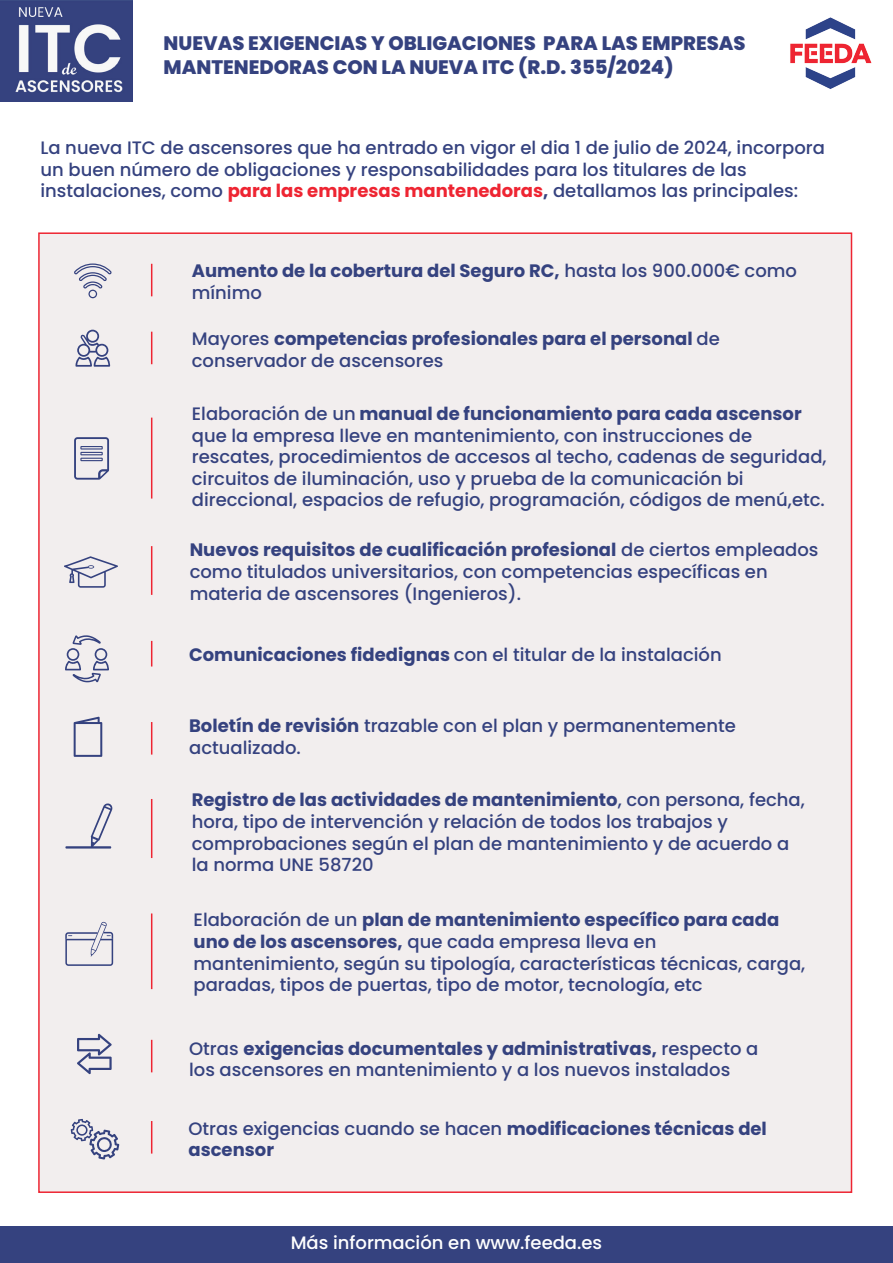
<style>
.page{position:relative;width:893px;height:1263px;background:#fff}
.page>*{position:absolute;margin:0;border:0;box-sizing:border-box;transform-origin:0 0}
.t1{font:800 19.5px/23.4px "Poppins";color:#35427f}
.t2{font:500 18px/21.6px "Poppins";color:#35427f}
.t3{font:700 18px/21.6px "Poppins";color:#35427f}
.t4{font:500 18px "Poppins";color:#fff}
.s1{font-weight:700;color:#ee2532}
.s2{font-weight:700}
.s3{font-weight:500}
</style>
<div class="page">
<div style="left:38px;top:232px;width:814px;height:961px;background:#f2eeee;border:2px solid #ee2532"></div>
<img style="left:0;top:0;width:132px;height:102px">
<img style="left:790px;top:17px;width:82px;height:72px">
<hr style="left:151px;top:264px;width:1px;height:32px;background:#ee2532">
<hr style="left:151px;top:722px;width:1px;height:33px;background:#ee2532">
<svg style="left:151px;top:641px;width:1px;height:25px"></svg>
<hr style="left:151px;top:546px;width:1px;height:49px;background:#ee2532">
<hr style="left:151px;top:418px;width:1px;height:80px;background:#ee2532">
<hr style="left:151px;top:799px;width:1px;height:59px;background:#ee2532">
<hr style="left:151px;top:332px;width:1px;height:32px;background:#ee2532">
<hr style="left:151px;top:1121px;width:1px;height:32px;background:#ee2532">
<hr style="left:151px;top:1040px;width:1px;height:32px;background:#ee2532">
<hr style="left:151px;top:913px;width:1px;height:76px;background:#ee2532">
<svg style="left:74px;top:263px;width:38px;height:35px"></svg>
<svg style="left:75px;top:330px;width:35px;height:37px"></svg>
<svg style="left:74px;top:437px;width:35px;height:43px"></svg>
<hr style="left:80px;top:458px;width:23px;height:3px;background:#35427f">
<svg style="left:64px;top:556px;width:54px;height:32px"></svg>
<svg style="left:65px;top:635px;width:44px;height:47px"></svg>
<svg style="left:74px;top:717px;width:28px;height:40px"></svg>
<svg style="left:71px;top:1119px;width:48px;height:40px"></svg>
<svg style="left:77px;top:1034px;width:35px;height:40px"></svg>
<svg style="left:65px;top:803px;width:48px;height:45px"></svg>
<svg style="left:65px;top:922px;width:48px;height:44px"></svg>
<div style="left:0;top:1226px;width:893px;height:37px;background:#35427f"></div>
<p class="t1" style="left:164px;top:32px;width:583px">NUEVAS EXIGENCIAS Y OBLIGACIONES PARA LAS EMPRESAS<br>MANTENEDORAS CON LA NUEVA ITC (R.D. 355/2024)</p>
<p class="t2" style="left:40px;top:137px;width:786px">La nueva ITC de ascensores que ha entrado en vigor el dia 1 de julio de 2024, incorpora un buen número de obligaciones y responsabilidades para los titulares de las instalaciones, como <span class="s1">para las empresas mantenedoras</span><span class="s2">,</span> detallamos las principales:</p>
<p class="t3" style="left:192px;top:260px;width:607px">Aumento de la cobertura del Seguro RC, <span class="s3">hasta los 900.000€ como mínimo</span></p>
<p class="t3" style="left:192px;top:328px;width:529px"><span class="s3">Mayores</span> competencias profesionales para el personal <span class="s3">de conservador de ascensores</span></p>
<p class="t2" style="left:192px;top:403px;width:636px">Elaboración de un <span class="s2">manual de funcionamiento para cada ascensor </span>que la empresa lleve en mantenimiento, con instrucciones de rescates, procedimientos de accesos al techo, cadenas de seguridad, circuitos de iluminación, uso y prueba de la comunicación bi direccional, espacios de refugio, programación, códigos de menú,etc.</p>
<p class="t2" style="left:190px;top:539px;width:630px"><span class="s2">Nuevos requisitos de cualificación profesional</span> de ciertos empleados como titulados universitarios, con competencias específicas en materia de ascensores (Ingenieros).</p>
<p class="t2" style="left:189px;top:644px;width:534px"><span class="s2">Comunicaciones fidedignas</span> con el titular de la instalación</p>
<p class="t2" style="left:189px;top:715px;width:548px"><span class="s2">Boletín de revisión</span> trazable con el plan y permanentemente actualizado.</p>
<p class="t2" style="left:192px;top:789px;width:615px"><span class="s2">Registro de las actividades de mantenimiento</span>, con persona, fecha, hora, tipo de intervención y relación de todos los trabajos y comprobaciones según el plan de mantenimiento y de acuerdo a la norma UNE 58720</p>
<p class="t2" style="left:194px;top:909px;width:613px">Elaboración de un <span class="s2">plan de mantenimiento específico para cada uno de los ascensores,</span> que cada empresa lleva en mantenimiento, según su tipología, características técnicas, carga, paradas, tipos de puertas, tipo de motor, tecnología, etc</p>
<p class="t2" style="left:189px;top:1038px;width:571px">Otras <span class="s2">exigencias documentales y administrativas,</span> respecto a los ascensores en mantenimiento y a los nuevos instalados</p>
<p class="t3" style="left:188px;top:1117px;width:580px"><span class="s3">Otras exigencias cuando se hacen</span> modificaciones técnicas del ascensor</p>
<p class="t4" style="left:291px;top:1232px;width:313px">Más información en www.feeda.es</p>
</div>
